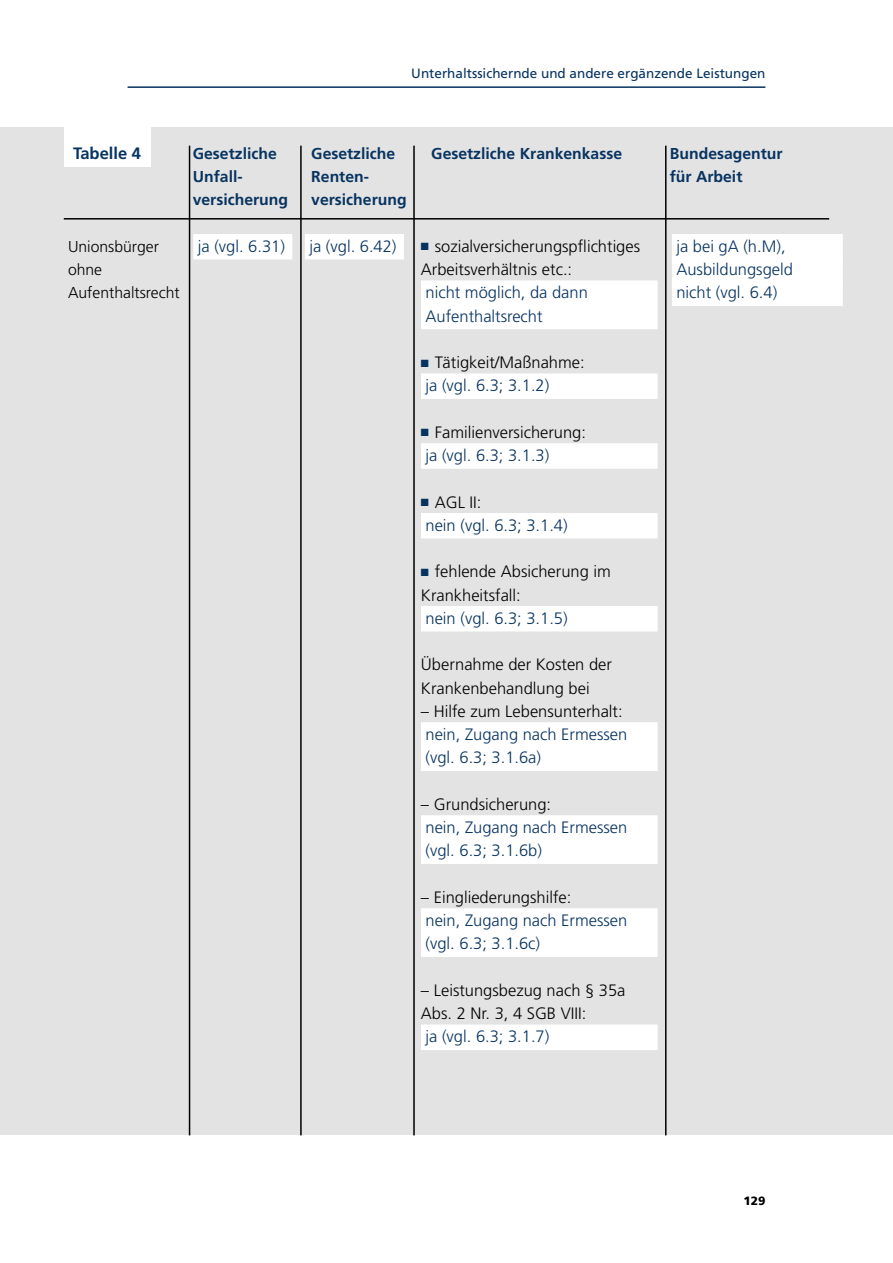
<style>
.page{position:relative;width:893px;height:1263px;background:#fff}
.page>*{position:absolute;margin:0;border:0;box-sizing:border-box;transform-origin:0 0}
.t1{font:300 16.5px/23.2px "Frutiger LT Std";color:#000}
.t2{font:300 16.5px/23.2px "Frutiger LT Std";color:#073360}
.t3{font:700 16.5px "Frutiger LT Std";color:#073360}
.t4{font:700 15.75px "Frutiger LT Std";color:#073360}
.t5{font:300 15.75px/23.2px "Frutiger LT Std";color:#000}
.t6{font:13.5px "Frutiger LT Std";color:#073360}
.t7{font:900 12px "Frutiger LT Std";color:#000}
.s1{color:#073360}
.s2{color:#000}
</style>
<div class="page">
<hr style="left:128px;top:86px;width:637px;height:2px;background:#073360">
<div style="left:0;top:128px;width:893px;height:1007px;background:#e3e3e3"></div>
<hr style="left:189px;top:146px;width:1px;height:989px;background:#000">
<hr style="left:413px;top:146px;width:2px;height:989px;background:#000">
<hr style="left:665px;top:146px;width:1px;height:989px;background:#000">
<hr style="left:64px;top:218px;width:765px;height:2px;background:#000">
<div style="left:193px;top:234px;width:99px;height:25px;background:#fff"></div>
<div style="left:421px;top:280px;width:237px;height:26px;background:#fff"></div>
<div style="left:421px;top:304px;width:237px;height:25px;background:#fff"></div>
<div style="left:421px;top:373px;width:237px;height:26px;background:#fff"></div>
<div style="left:421px;top:443px;width:237px;height:26px;background:#fff"></div>
<div style="left:421px;top:513px;width:237px;height:25px;background:#fff"></div>
<div style="left:421px;top:606px;width:237px;height:25px;background:#fff"></div>
<div style="left:421px;top:722px;width:237px;height:26px;background:#fff"></div>
<div style="left:421px;top:745px;width:237px;height:26px;background:#fff"></div>
<div style="left:421px;top:815px;width:237px;height:26px;background:#fff"></div>
<div style="left:421px;top:838px;width:237px;height:26px;background:#fff"></div>
<div style="left:421px;top:908px;width:237px;height:26px;background:#fff"></div>
<div style="left:421px;top:931px;width:237px;height:26px;background:#fff"></div>
<div style="left:421px;top:1024px;width:237px;height:26px;background:#fff"></div>
<div style="left:305px;top:234px;width:99px;height:25px;background:#fff"></div>
<div style="left:672px;top:234px;width:171px;height:25px;background:#fff"></div>
<div style="left:672px;top:257px;width:171px;height:26px;background:#fff"></div>
<div style="left:672px;top:280px;width:171px;height:26px;background:#fff"></div>
<hr style="left:300px;top:146px;width:2px;height:989px;background:#000">
<div style="left:64px;top:106px;width:86px;height:61px;background:#fff"></div>
<p class="t3" style="left:73px;top:143px;width:69px">Tabelle 4</p>
<p class="t6" style="left:411px;top:66px;width:356px">Unterhaltssichernde und andere ergänzende Leistungen</p>
<p class="t4" style="left:193px;top:144px;width:86px">Gesetzliche</p>
<p class="t4" style="left:311px;top:144px;width:86px">Gesetzliche</p>
<p class="t4" style="left:431px;top:144px;width:192px">Gesetzliche Krankenkasse</p>
<p class="t4" style="left:670px;top:144px;width:114px">Bundesagentur</p>
<p class="t4" style="left:193px;top:167px;width:51px">Unfall-</p>
<p class="t4" style="left:311px;top:167px;width:59px">Renten-</p>
<p class="t4" style="left:670px;top:167px;width:74px">für Arbeit</p>
<p class="t4" style="left:193px;top:191px;width:97px">versicherung</p>
<p class="t4" style="left:311px;top:191px;width:97px">versicherung</p>
<p class="t5" style="left:68px;top:235px;width:113px">Unionsbürger ohne<br>Aufenthaltsrecht</p>
<p class="t2" style="left:198px;top:235px;width:89px">ja (vgl. 6.31)</p>
<p class="t1" style="left:421px;top:235px;width:221px"><span class="s1">■</span> sozialversicherungspflichtiges<br>Arbeitsverhältnis etc.:</p>
<p class="t2" style="left:309px;top:235px;width:89px">ja (vgl. 6.42)</p>
<p class="t2" style="left:676px;top:235px;width:118px">ja bei gA (h.M),<br>Ausbildungsgeld nicht (vgl. 6.4)</p>
<p class="t2" style="left:426px;top:281px;width:164px">nicht möglich, da dann<br>Aufenthaltsrecht</p>
<p class="t1" style="left:421px;top:351px;width:165px"><span class="s1">■</span> Tätigkeit/Maßnahme: <span class="s1">ja (vgl. 6.3; 3.1.2)</span></p>
<p class="t1" style="left:421px;top:421px;width:167px"><span class="s1">■</span> Familienversicherung: <span class="s1">ja (vgl. 6.3; 3.1.3)</span></p>
<p class="t2" style="left:421px;top:490px;width:148px">■ <span class="s2">AGL II:<br></span>nein (vgl. 6.3; 3.1.4)</p>
<p class="t1" style="left:421px;top:560px;width:191px"><span class="s1">■</span> fehlende Absicherung im<br>Krankheitsfall:</p>
<p class="t2" style="left:426px;top:607px;width:144px">nein (vgl. 6.3; 3.1.5)</p>
<p class="t1" style="left:421px;top:653px;width:193px">Übernahme der Kosten der<br>Krankenbehandlung bei</p>
<p class="t1" style="left:421px;top:700px;width:203px">– Hilfe zum Lebensunterhalt:</p>
<p class="t2" style="left:426px;top:723px;width:203px">nein, Zugang nach Ermessen (vgl. 6.3; 3.1.6a)</p>
<p class="t1" style="left:421px;top:793px;width:132px">– Grundsicherung:</p>
<p class="t2" style="left:426px;top:816px;width:203px">nein, Zugang nach Ermessen (vgl. 6.3; 3.1.6b)</p>
<p class="t1" style="left:421px;top:886px;width:152px">– Eingliederungshilfe:</p>
<p class="t2" style="left:426px;top:909px;width:203px">nein, Zugang nach Ermessen (vgl. 6.3; 3.1.6c)</p>
<p class="t1" style="left:421px;top:979px;width:206px">– Leistungsbezug nach § 35a<br>Abs. 2 Nr. 3, 4 SGB VIII:</p>
<p class="t2" style="left:426px;top:1025px;width:125px">ja (vgl. 6.3; 3.1.7)</p>
<p class="t7" style="left:743px;top:1194px;width:24px">129</p>
</div>
